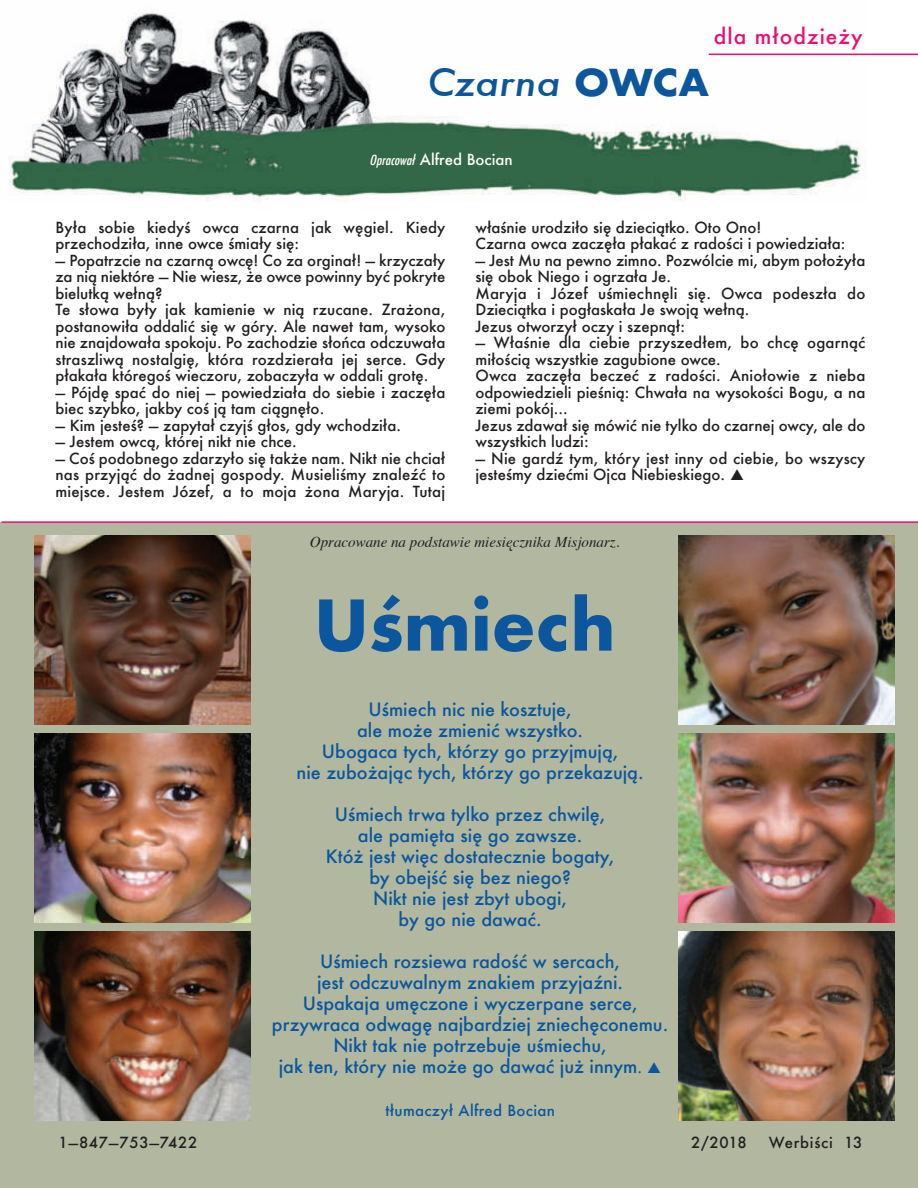
<style>
.page{position:relative;width:918px;height:1188px;background:#fff}
.page>*{position:absolute;margin:0;border:0;box-sizing:border-box;transform-origin:0 0}
.t1{font:700 67.8px "Futura";color:#0b569c}
.t2{font:italic 500 37.35px "Futura";color:#0b569c;scale:1.06 1}
.t3{font:500 21px "Futura";letter-spacing:.05em;color:#ed0e73}
.t4{font:500 18px/21px "Futura";color:#0b569c;text-align:center}
.t5{font:500 15px/16.5px "Futura";color:#231f20}
.t6{font:italic 15px "Times";color:#231f20}
.t7{font:500 15px "Futura";letter-spacing:.05em;color:#231f20}
.t8{font:500 15px "Futura";letter-spacing:.02em;color:#0b569c}
.t9{font:500 15px "Futura";color:#fff}
.s1{font-weight:700;font-style:normal;font-size:36px}
.s2{font-style:italic;font-stretch:condensed;font-size:13.5px}
.s3{font-size:15px}
</style>
<div class="page">
<div style="left:0;top:522px;width:918px;height:666px;background:#b2b8a0"></div>
<img style="left:9px;top:13px;width:857px;height:188px">
<hr style="left:709px;top:54px;width:209px;height:1px;background:#ed0e73">
<hr style="left:1px;top:521px;width:917px;height:2px;background:#ed0e73">
<img style="left:679px;top:536px;width:216px;height:189px">
<img style="left:34px;top:932px;width:216px;height:189px">
<img style="left:679px;top:734px;width:216px;height:189px">
<img style="left:679px;top:932px;width:216px;height:189px">
<img style="left:34px;top:536px;width:216px;height:189px">
<img style="left:34px;top:734px;width:216px;height:189px">
<h3 class="t3" style="left:714px;top:27px;width:150px">dla młodzieży</h3>
<h2 class="t2" style="left:427px;top:64px;width:267px">Czarna <span class="s1">OWCA</span></h2>
<p class="t9" style="left:370px;top:153px;width:145px"><span class="s2">Opracował</span> Alfred Bocian</p>
<p class="t5" style="left:55px;top:220px;width:391px">Była sobie kiedyś owca czarna jak węgiel. Kiedy przechodziła, inne owce śmiały się:</p>
<p class="t5" style="left:55px;top:253px;width:391px">— Popatrzcie na czarną owcę! Co za orginał! — krzyczały za nią niektóre — Nie wiesz, że owce powinny być pokryte bielutką wełną?<br>Te słowa były jak kamienie w nią rzucane. Zrażona, postanowiła oddalić się w góry. Ale nawet tam, wysoko nie znajdowała spokoju. Po zachodzie słońca odczuwała straszliwą nostalgię, która rozdzierała jej serce. Gdy płakała któregoś wieczoru, zobaczyła w oddali grotę.</p>
<p class="t5" style="left:55px;top:385px;width:391px">— Pójdę spać do niej — powiedziała do siebie i zaczęła biec szybko, jakby coś ją tam ciągnęło.</p>
<p class="t5" style="left:55px;top:418px;width:347px">— Kim jesteś? — zapytał czyjś głos, gdy wchodziła.</p>
<p class="t5" style="left:55px;top:435px;width:243px">— Jestem owcą, której nikt nie chce.</p>
<p class="t5" style="left:55px;top:451px;width:391px;text-align:justify">— Coś podobnego zdarzyło się także nam. Nikt nie chciał nas przyjąć do żadnej gospody. Musieliśmy znaleźć to miejsce. Jestem Józef, a to moja żona Maryja. Tutaj</p>
<p class="t5" style="left:475px;top:220px;width:372px">właśnie urodziło się dzieciątko. Oto Ono!<br>Czarna owca zaczęła płakać z radości i powiedziała:</p>
<p class="t5" style="left:475px;top:253px;width:391px">— Jest Mu na pewno zimno. Pozwólcie mi, abym położyła się obok Niego i ogrzała Je.<br>Maryja i Józef uśmiechnęli się. Owca podeszła do Dzieciątka i pogłaskała Je swoją wełną.<br>Jezus otworzył oczy i szepnął:</p>
<p class="t5" style="left:475px;top:336px;width:391px">— Właśnie dla ciebie przyszedłem, bo chcę ogarnąć miłością wszystkie zagubione owce.<br>Owca zaczęła beczeć z radości. Aniołowie z nieba odpowiedzieli pieśnią: Chwała na wysokości Bogu, a na ziemi pokój...<br>Jezus zdawał się mówić nie tylko do czarnej owcy, ale do wszystkich ludzi:</p>
<p class="t5" style="left:475px;top:451px;width:391px">— Nie gardź tym, który jest inny od ciebie, bo wszyscy jesteśmy dziećmi Ojca Niebieskiego.</p>
<p class="t6" style="left:310px;top:537px;width:311px">Opracowane na podstawie miesięcznika Misjonarz.</p>
<h1 class="t1" style="left:314px;top:594px;width:303px">Uśmiech</h1>
<p class="t4" style="left:297px;top:700px;width:349px">Uśmiech nic nie kosztuje,<br>ale może zmienić wszystko.<br>Ubogaca tych, którzy go przyjmują,<br>nie zubożając tych, którzy go przekazują.</p>
<p class="t4" style="left:326px;top:805px;width:290px">Uśmiech trwa tylko przez chwilę, ale pamięta się go zawsze.<br>Któż jest więc dostatecznie bogaty, by obejść się bez niego?<br>Nikt nie jest zbyt ubogi,<br>by go nie dawać.</p>
<p class="t4" style="left:320px;top:952px;width:302px">Uśmiech rozsiewa radość w sercach,</p>
<p class="t4" style="left:317px;top:973px;width:307px">jest odczuwalnym znakiem przyjaźni.</p>
<p class="t4" style="left:303px;top:994px;width:336px">Uspakaja umęczone i wyczerpane serce,</p>
<p class="t4" style="left:272px;top:1015px;width:398px">przywraca odwagę najbardziej zniechęconemu.</p>
<p class="t4" style="left:333px;top:1036px;width:275px">Nikt tak nie potrzebuje uśmiechu,</p>
<p class="t4" style="left:279px;top:1057px;width:365px">jak ten, który nie może go dawać już innym<span class="s3">.</span></p>
<p class="t8" style="left:385px;top:1104px;width:171px">tłumaczył Alfred Bocian</p>
<p class="t7" style="left:58px;top:1135px;width:140px">1—847—753—7422</p>
<p class="t5" style="left:691px;top:1135px;width:57px">2/2018</p>
<p class="t7" style="left:769px;top:1135px;width:95px">Werbiści 13</p>
</div>
